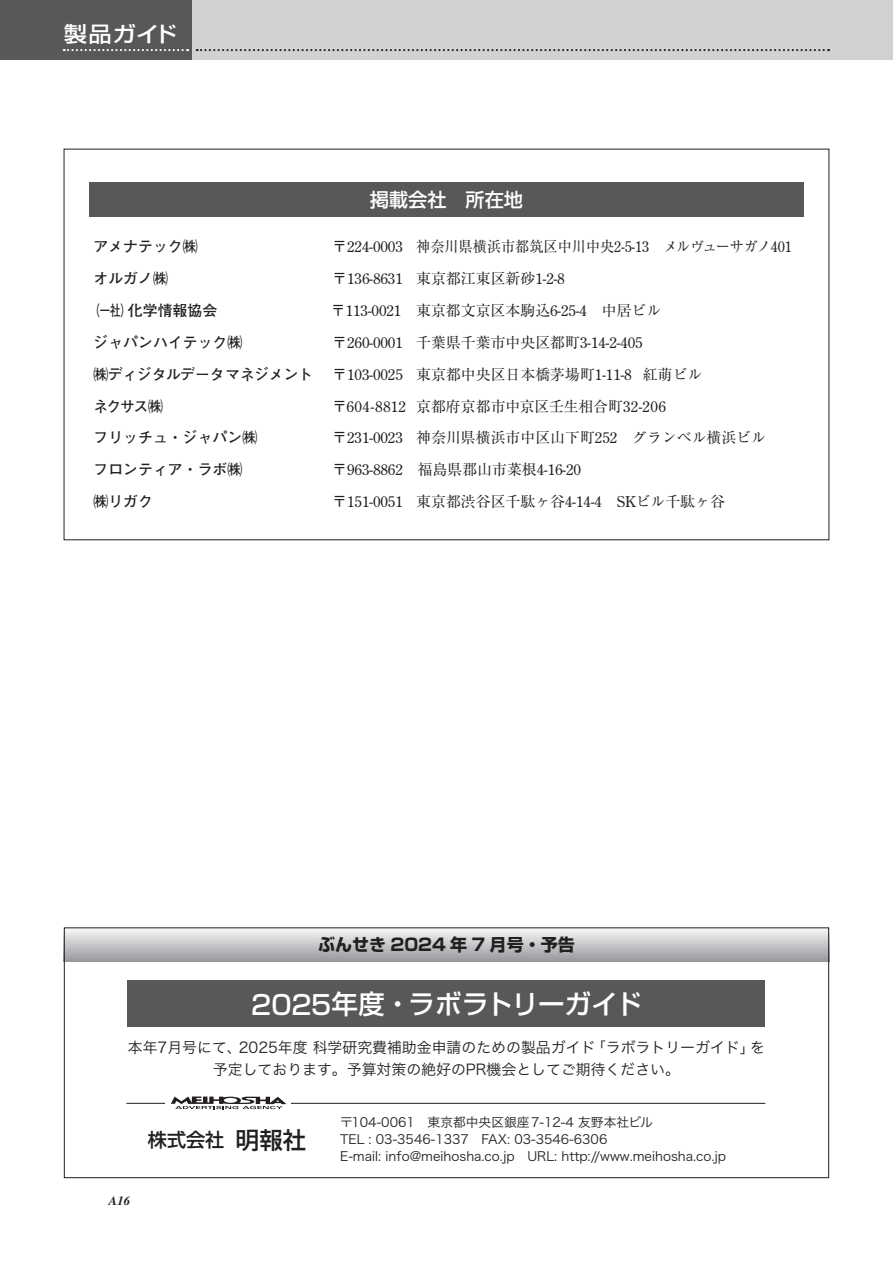
<style>
.page{position:relative;width:893px;height:1263px;background:#fff}
.page>*{position:absolute;margin:0;border:0;box-sizing:border-box;transform-origin:0 0}
.t1{font:500 26.55px "Shin Go Pr 6 N";color:#fff}
.t2{font:500 21.3px "Shin Go Pr 6 N";letter-spacing:.02em;color:#fff;scale:1.1 1}
.t3{font:500 19.2px "Shin Go Pr 6 N";color:#fff}
.t4{font:500 19.2px "Shin Go Pr 6 N";color:#231f20}
.t5{font:700 16.95px "Shin Go Pr 6 N";color:#231f20}
.t6{font:14.85px "Ryumin Pr 6 N";color:#231f20}
.t7{font:14.85px/21.3px "Hira Kaku Pro N W3";color:#231f20;text-align:center}
.t8{font:14.85px "Century Old Style Std";color:#231f20}
.t9{font:700 14.85px "Futo Go B101 Pr 6 N";color:#231f20}
.t10{font:700 14.85px "Futo Go B101 Pr 6 N";letter-spacing:-.025em;color:#231f20}
.t11{font:700 14.85px "Futo Go B101 Pr 6 N";color:#231f20;scale:.7 1}
.t12{font:12.75px/17px "Hira Kaku Pro N W3";color:#231f20}
.t13{font:italic 700 12.75px "Times LT Std";color:#231f20}
.s1{font-family:"Century Old Style Std"}
.s2{font-family:"Ryumin Pr 6 N"}
.s3{font-size:23.4px}
</style>
<div class="page">
<div style="left:190px;top:0;width:703px;height:60px;background:#d1d2d4"></div>
<div style="left:0;top:0;width:191px;height:60px;background:#57585a"></div>
<svg style="left:64px;top:49px;width:124px;height:2px"></svg>
<svg style="left:197px;top:49px;width:632px;height:2px"></svg>
<div style="left:64px;top:927px;width:765px;height:34px;background:linear-gradient(to bottom,#fafbfc,#9b9ca0)"></div>
<div style="left:128px;top:980px;width:637px;height:47px;background:#57585a"></div>
<hr style="left:126px;top:1103px;width:639px;height:1px;background:#231f20">
<div style="left:166px;top:1091px;width:125px;height:24px;background:#fff"></div>
<svg style="left:171px;top:1096px;width:115px;height:13px"></svg>
<div style="left:64px;top:927px;width:765px;height:251px;border:1px solid #231f20"></div>
<div style="left:89px;top:183px;width:715px;height:34px;background:#57585a"></div>
<h2 class="t2" style="left:64px;top:17px;width:105px">製品ガイド</h2>
<p class="t3" style="left:370px;top:184px;width:155px">掲載会社　所在地</p>
<p class="t9" style="left:94px;top:235px;width:106px">アメナテック㈱</p>
<p class="t6" style="left:332px;top:235px;width:461px">〒<span class="s1">224-0003</span> 神奈川県横浜市都筑区中川中央<span class="s1">2-5-13</span> メルヴューサガノ<span class="s1">401</span></p>
<p class="t9" style="left:94px;top:266px;width:76px">オルガノ㈱</p>
<p class="t8" style="left:332px;top:269px;width:234px"><span class="s2">〒</span>136-8631 <span class="s2">東京都江東区新砂</span>1-2-8</p>
<p class="t11" style="left:89px;top:298px;width:184px">（一社）化学情報協会</p>
<p class="t6" style="left:331px;top:299px;width:332px">〒<span class="s1">113-0021</span>　東京都文京区本駒込<span class="s1">6-25-4</span>　中居ビル</p>
<p class="t9" style="left:94px;top:330px;width:150px">ジャパンハイテック㈱</p>
<p class="t8" style="left:332px;top:333px;width:312px"><span class="s2">〒</span>260-0001 <span class="s2">千葉県千葉市中央区都町</span>3-14-2-405</p>
<p class="t10" style="left:94px;top:362px;width:221px">㈱ディジタルデータマネジメント</p>
<p class="t6" style="left:332px;top:362px;width:372px">〒<span class="s1">103-0025</span> 東京都中央区日本橋茅場町<span class="s1">1-11-8</span> 紅萌ビル</p>
<p class="t9" style="left:94px;top:394px;width:71px">ネクサス㈱</p>
<p class="t6" style="left:332px;top:394px;width:335px">〒<span class="s1">604-8812</span> 京都府京都市中京区壬生相合町<span class="s1">32-206</span></p>
<p class="t9" style="left:94px;top:426px;width:165px">フリッチュ・ジャパン㈱</p>
<p class="t6" style="left:332px;top:426px;width:435px">〒<span class="s1">231-0023</span> 神奈川県横浜市中区山下町<span class="s1">252</span> グランベル横浜ビル</p>
<p class="t9" style="left:94px;top:458px;width:150px">フロンティア・ラボ㈱</p>
<p class="t8" style="left:332px;top:460px;width:250px"><span class="s2">〒</span>963-8862<span class="s2">　福島県郡山市菜根</span>4-16-20</p>
<p class="t9" style="left:94px;top:490px;width:61px">㈱リガク</p>
<p class="t6" style="left:332px;top:490px;width:394px">〒<span class="s1">151-0051</span> 東京都渋谷区千駄ヶ谷<span class="s1">4-14-4 SK</span>ビル千駄ヶ谷</p>
<p class="t5" style="left:318px;top:931px;width:258px">ぶんせき 2024 年 7 月号・予告</p>
<h1 class="t1" style="left:251px;top:982px;width:392px">2025年度・ラボラトリーガイド</h1>
<p class="t7" style="left:128px;top:1036px;width:639px">本年7月号にて、2025年度 科学研究費補助金申請のための製品ガイド「ラボラトリーガイド」を予定しております。予算対策の絶好のPR機会としてご期待ください。</p>
<p class="t12" style="left:340px;top:1113px;width:387px">〒104-0061　東京都中央区銀座7-12-4 友野本社ビル<br>TEL : 03-3546-1337　FAX: 03-3546-6306<br>E-mail: info@meihosha.co.jp　URL: http://www.meihosha.co.jp</p>
<p class="t4" style="left:148px;top:1124px;width:160px">株式会社 <span class="s3">明報社</span></p>
<p class="t13" style="left:109px;top:1193px;width:23px">A16</p>
</div>
